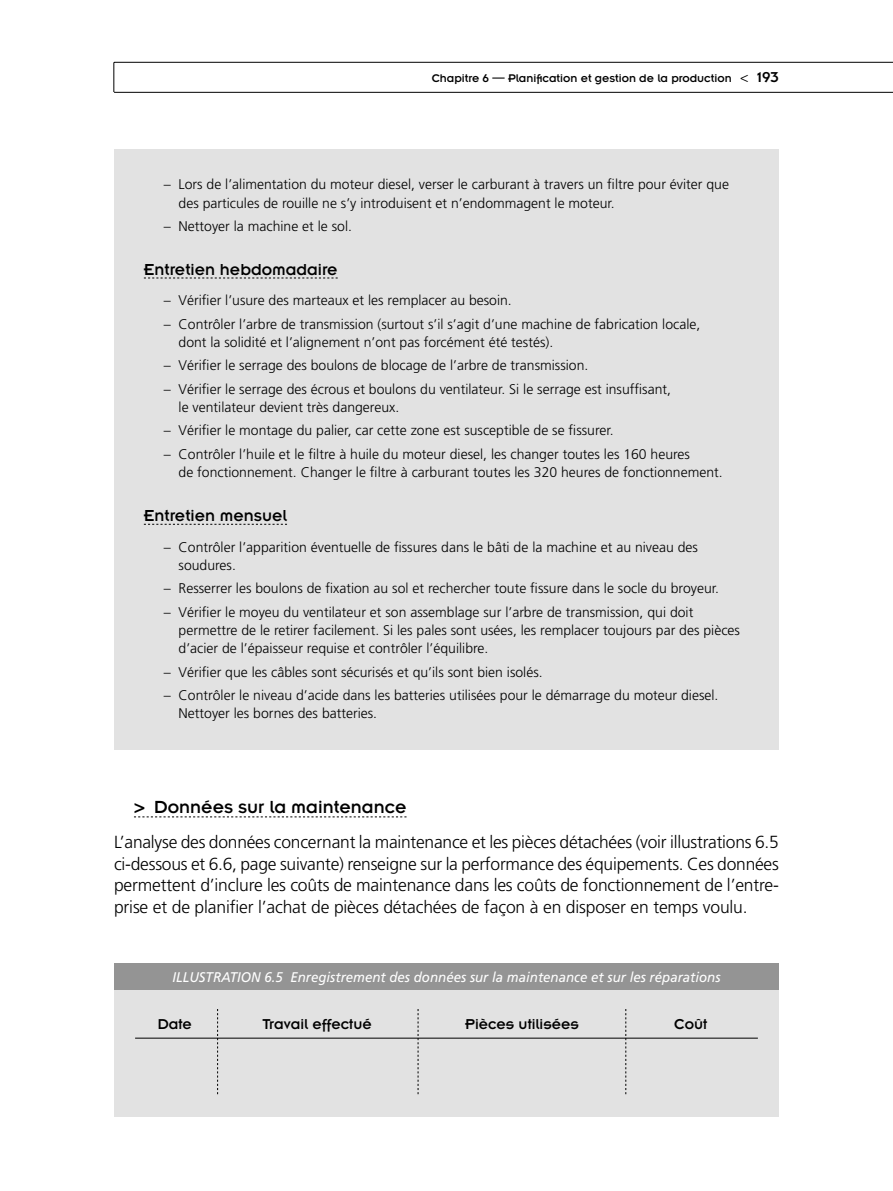
<style>
.page{position:relative;width:893px;height:1191px;background:#fff}
.page>*{position:absolute;margin:0;border:0;box-sizing:border-box;transform-origin:0 0}
.t1{font:19.25px "Insignia";color:#000}
.t2{font:300 17.5px/21.9px "Frutiger";letter-spacing:-.01em;color:#000;text-align:justify}
.t3{font:17.5px "Insignia";color:#000}
.t4{font:15.75px "Insignia A";color:#000}
.t5{font:300 14px/23.3px "Frutiger";color:#000}
.t6{font:italic 14px "Frutiger";color:#fff;scale:.95 1}
.t7{font:12.25px "Insignia";color:#000}
.s1{font-family:"Frutiger";font-weight:300;font-size:14px}
.s2{font-size:15.75px}
</style>
<div class="page">
<hr style="left:114px;top:62px;width:779px;height:1px;background:#000">
<hr style="left:114px;top:92px;width:779px;height:1px;background:#000">
<hr style="left:114px;top:62px;width:1px;height:30px;background:#000">
<div style="left:114px;top:149px;width:665px;height:600px;background:#e2e2e2"></div>
<svg style="left:144px;top:278px;width:194px;height:1px"></svg>
<svg style="left:144px;top:524px;width:143px;height:1px"></svg>
<div style="left:114px;top:986px;width:665px;height:130px;background:#e2e2e2"></div>
<hr style="left:135px;top:1037px;width:623px;height:1px;background:#000">
<div style="left:114px;top:963px;width:665px;height:27px;background:#949494"></div>
<svg style="left:217px;top:1009px;width:1px;height:85px"></svg>
<svg style="left:418px;top:1009px;width:1px;height:85px"></svg>
<svg style="left:625px;top:1009px;width:1px;height:85px"></svg>
<svg style="left:134px;top:816px;width:272px;height:1px"></svg>
<p class="t7" style="left:432px;top:74px;width:349px">Chapitre 6 — Planification et gestion de la production <span class="s1">&lt;</span> <span class="s2">193</span></p>
<p class="t5" style="left:179px;top:176px;width:552px;line-height:18.4px">Lors de l’alimentation du moteur diesel, verser le carburant à travers un filtre pour éviter que des particules de rouille ne s’y introduisent et n’endommagent le moteur.</p>
<p class="t5" style="left:179px;top:215px;width:175px">Nettoyer la machine et le sol.</p>
<p class="t3" style="left:144px;top:263px;width:195px">Entretien hebdomadaire</p>
<p class="t5" style="left:179px;top:290px;width:523px">Vérifier l’usure des marteaux et les remplacer au besoin.<br>Contrôler l’arbre de transmission (surtout s’il s’agit d’une machine de fabrication locale,</p>
<p class="t5" style="left:179px;top:331px;width:494px">dont la solidité et l’alignement n’ont pas forcément été testés).<br>Vérifier le serrage des boulons de blocage de l’arbre de transmission.<br>Vérifier le serrage des écrous et boulons du ventilateur. Si le serrage est insuffisant,</p>
<p class="t5" style="left:179px;top:397px;width:513px">le ventilateur devient très dangereux.<br>Vérifier le montage du palier, car cette zone est susceptible de se fissurer.<br>Contrôler l’huile et le filtre à huile du moteur diesel, les changer toutes les 160 heures</p>
<p class="t5" style="left:179px;top:462px;width:546px">de fonctionnement. Changer le filtre à carburant toutes les 320 heures de fonctionnement.</p>
<p class="t3" style="left:144px;top:510px;width:145px">Entretien mensuel</p>
<p class="t5" style="left:179px;top:538px;width:521px;line-height:18.4px">Contrôler l’apparition éventuelle de fissures dans le bâti de la machine et au niveau des soudures.</p>
<p class="t5" style="left:179px;top:578px;width:542px">Resserrer les boulons de fixation au sol et rechercher toute fissure dans le socle du broyeur.<br>Vérifier le moyeu du ventilateur et son assemblage sur l’arbre de transmission, qui doit</p>
<p class="t5" style="left:179px;top:622px;width:563px;line-height:18.4px">permettre de le retirer facilement. Si les pales sont usées, les remplacer toujours par des pièces d’acier de l’épaisseur requise et contrôler l’équilibre.</p>
<p class="t5" style="left:179px;top:661px;width:541px">Vérifier que les câbles sont sécurisés et qu’ils sont bien isolés.<br>Contrôler le niveau d’acide dans les batteries utilisées pour le démarrage du moteur diesel.</p>
<p class="t5" style="left:179px;top:703px;width:200px">Nettoyer les bornes des batteries.</p>
<p class="t5" style="left:164px;top:174px;width:8px">–</p>
<p class="t5" style="left:164px;top:215px;width:8px">–</p>
<p class="t5" style="left:164px;top:290px;width:8px">– –</p>
<p class="t5" style="left:164px;top:355px;width:8px">– –</p>
<p class="t5" style="left:164px;top:420px;width:8px">– –</p>
<p class="t5" style="left:164px;top:536px;width:8px">–</p>
<p class="t5" style="left:164px;top:578px;width:8px">– –</p>
<p class="t5" style="left:164px;top:661px;width:8px">– –</p>
<h1 class="t1" style="left:134px;top:801px;width:274px">&gt; Données sur la maintenance</h1>
<p class="t2" style="left:114px;top:832px;width:666px">L’analyse des données concernant la maintenance et les pièces détachées (voir illustrations 6.5 ci-dessous et 6.6, page suivante) renseigne sur la performance des équipements. Ces données permettent d’inclure les coûts de maintenance dans les coûts de fonctionnement de l’entre&shy;prise et de planifier l’achat de pièces détachées de façon à en disposer en temps voulu.</p>
<p class="t6" style="left:172px;top:971px;width:579px">ILLUSTRATION 6.5 Enregistrement des données sur la maintenance et sur les réparations</p>
<p class="t4" style="left:158px;top:1018px;width:36px">Date</p>
<p class="t4" style="left:262px;top:1018px;width:111px">Travail effectué</p>
<p class="t4" style="left:465px;top:1018px;width:115px">Pièces utilisées</p>
<p class="t4" style="left:674px;top:1018px;width:34px">Coût</p>
</div>
